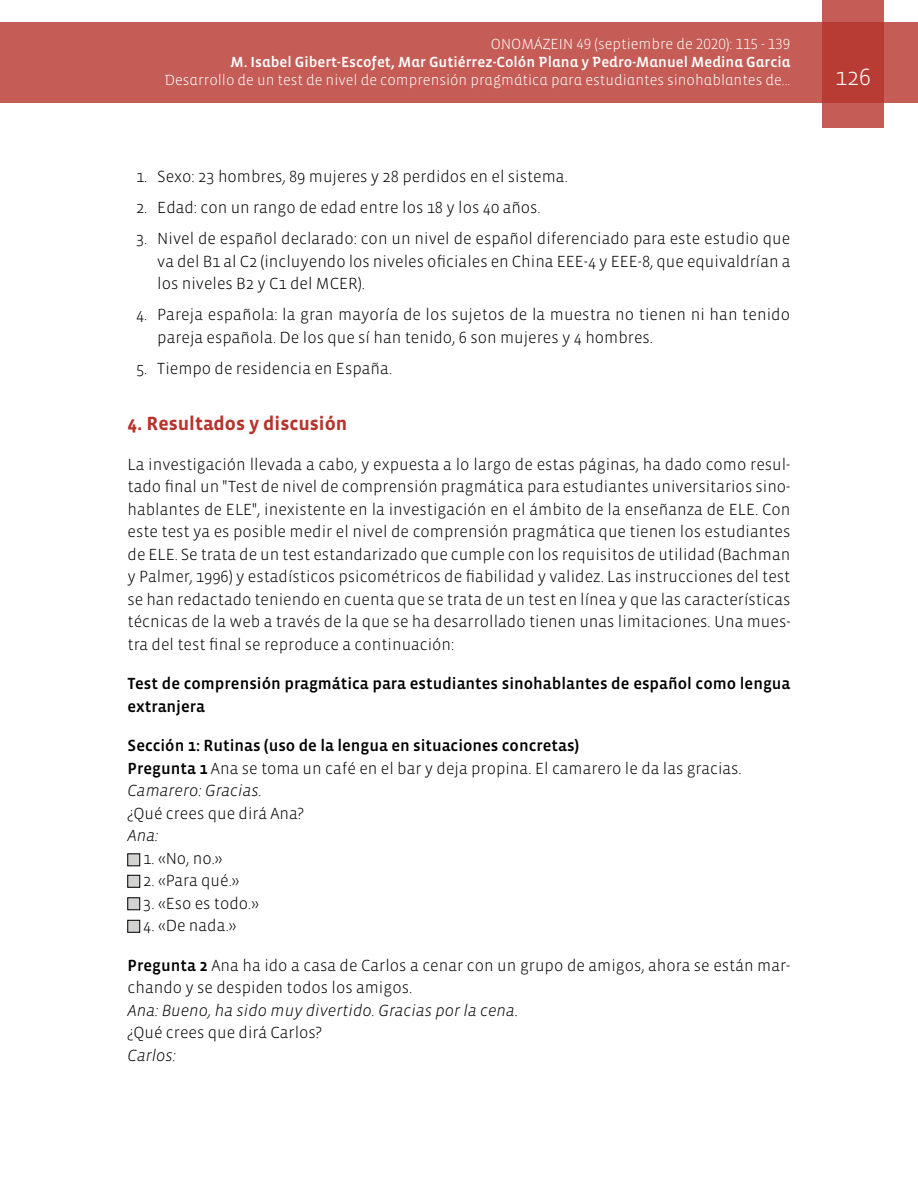
<style>
.page{position:relative;width:918px;height:1188px;background:#fff}
.page>*{position:absolute;margin:0;border:0;box-sizing:border-box;transform-origin:0 0}
.t1{font:300 24px "Vista Sans";color:#fff}
.t2{font:700 19.5px "Vista Sans";color:#b7342c}
.t3{font:300 16.5px/22.5px "Vista Sans";color:#000}
.t4{font:16.5px/22.5px "Vista Sans Med";color:#000}
.t5{font:italic 300 16.5px "Vista Sans";color:#000}
.t6{font:300 15px "Vista Sans Alt";color:#fff}
.t7{font:15px "Vista Sans Alt Med";color:#fff}
.s1{font-family:"Vista Sans Med";font-weight:400}
.s2{font-style:italic}
</style>
<div class="page">
<div style="left:0;top:23px;width:918px;height:80px;background:#c55c56"></div>
<svg style="left:822px;top:0;width:62px;height:128px;background:#bd4740"></svg>
<div style="left:128px;top:854px;width:12px;height:12px;background:#d3d3d2"></div>
<div style="left:128px;top:854px;width:12px;height:12px;border:1px solid #000"></div>
<div style="left:128px;top:875px;width:12px;height:12px;background:#d3d3d2"></div>
<div style="left:128px;top:875px;width:12px;height:12px;border:1px solid #000"></div>
<div style="left:128px;top:898px;width:12px;height:12px;background:#d3d3d2"></div>
<div style="left:128px;top:898px;width:12px;height:12px;border:1px solid #000"></div>
<div style="left:128px;top:920px;width:12px;height:12px;background:#d3d3d2"></div>
<div style="left:128px;top:920px;width:12px;height:12px;border:1px solid #000"></div>
<p class="t6" style="left:491px;top:37px;width:301px">ONOMÁZEIN 49 (septiembre de 2020): 115 - 139</p>
<p class="t7" style="left:231px;top:55px;width:561px">M. Isabel Gibert-Escofet, Mar Gutiérrez-Colón Plana y Pedro-Manuel Medina Garcia</p>
<p class="t6" style="left:164px;top:73px;width:627px">Desarrollo de un test de nivel de comprensión pragmática para estudiantes sinohablantes de...</p>
<h1 class="t1" style="left:835px;top:65px;width:37px">126</h1>
<p class="t3" style="left:136px;top:166px;width:433px">1. Sexo: 23 hombres, 89 mujeres y 28 perdidos en el sistema.</p>
<p class="t3" style="left:136px;top:197px;width:406px">2. Edad: con un rango de edad entre los 18 y los 40 años.</p>
<p class="t3" style="left:157px;top:228px;width:635px;text-align:justify;text-indent:-21px">3. Nivel de español declarado: con un nivel de español diferenciado para este estudio que va del B1 al C2 (incluyendo los niveles oficiales en China EEE-4 y EEE-8, que equivaldrían a los niveles B2 y C1 del MCER).</p>
<p class="t3" style="left:157px;top:304px;width:634px;text-indent:-21px">4. Pareja española: la gran mayoría de los sujetos de la muestra no tienen ni han tenido pareja española. De los que sí han tenido, 6 son mujeres y 4 hombres.</p>
<p class="t3" style="left:136px;top:357px;width:258px">5. Tiempo de residencia en España.</p>
<p class="t2" style="left:128px;top:414px;width:221px">4. Resultados y discusión</p>
<p class="t3" style="left:128px;top:453px;width:664px;text-align:justify">La investigación llevada a cabo, y expuesta a lo largo de estas páginas, ha dado como resul&shy;tado final un "Test de nivel de comprensión pragmática para estudiantes universitarios sino&shy;hablantes de ELE", inexistente en la investigación en el ámbito de la enseñanza de ELE. Con este test ya es posible medir el nivel de comprensión pragmática que tienen los estudiantes de ELE. Se trata de un test estandarizado que cumple con los requisitos de utilidad (Bachman y Palmer, 1996) y estadísticos psicométricos de fiabilidad y validez. Las instrucciones del test se han redactado teniendo en cuenta que se trata de un test en línea y que las características técnicas de la web a través de la que se ha desarrollado tienen unas limitaciones. Una mues&shy;tra del test final se reproduce a continuación:</p>
<p class="t4" style="left:128px;top:673px;width:664px">Test de comprensión pragmática para estudiantes sinohablantes de español como lengua extranjera</p>
<p class="t4" style="left:128px;top:735px;width:453px">Sección 1: Rutinas (uso de la lengua en situaciones concretas)</p>
<p class="t3" style="left:128px;top:758px;width:616px"><span class="s1">Pregunta 1</span> Ana se toma un café en el bar y deja propina. El camarero le da las gracias.<br><span class="s2">Camarero: Gracias.</span></p>
<p class="t3" style="left:128px;top:803px;width:178px">¿Qué crees que dirá Ana?</p>
<p class="t5" style="left:128px;top:828px;width:32px">Ana:</p>
<p class="t3" style="left:143px;top:847px;width:81px">1. «No, no.»</p>
<p class="t3" style="left:143px;top:870px;width:98px">2. «Para qué.»</p>
<p class="t3" style="left:143px;top:892px;width:117px">3. «Eso es todo.»</p>
<p class="t3" style="left:143px;top:915px;width:95px">4. «De nada.»</p>
<p class="t3" style="left:128px;top:954px;width:664px"><span class="s1">Pregunta 2</span> Ana ha ido a casa de Carlos a cenar con un grupo de amigos, ahora se están mar&shy;chando y se despiden todos los amigos.</p>
<p class="t5" style="left:128px;top:1002px;width:392px">Ana: Bueno, ha sido muy divertido. Gracias por la cena.</p>
<p class="t3" style="left:128px;top:1022px;width:196px">¿Qué crees que dirá Carlos?</p>
<p class="t5" style="left:128px;top:1047px;width:50px">Carlos:</p>
</div>
